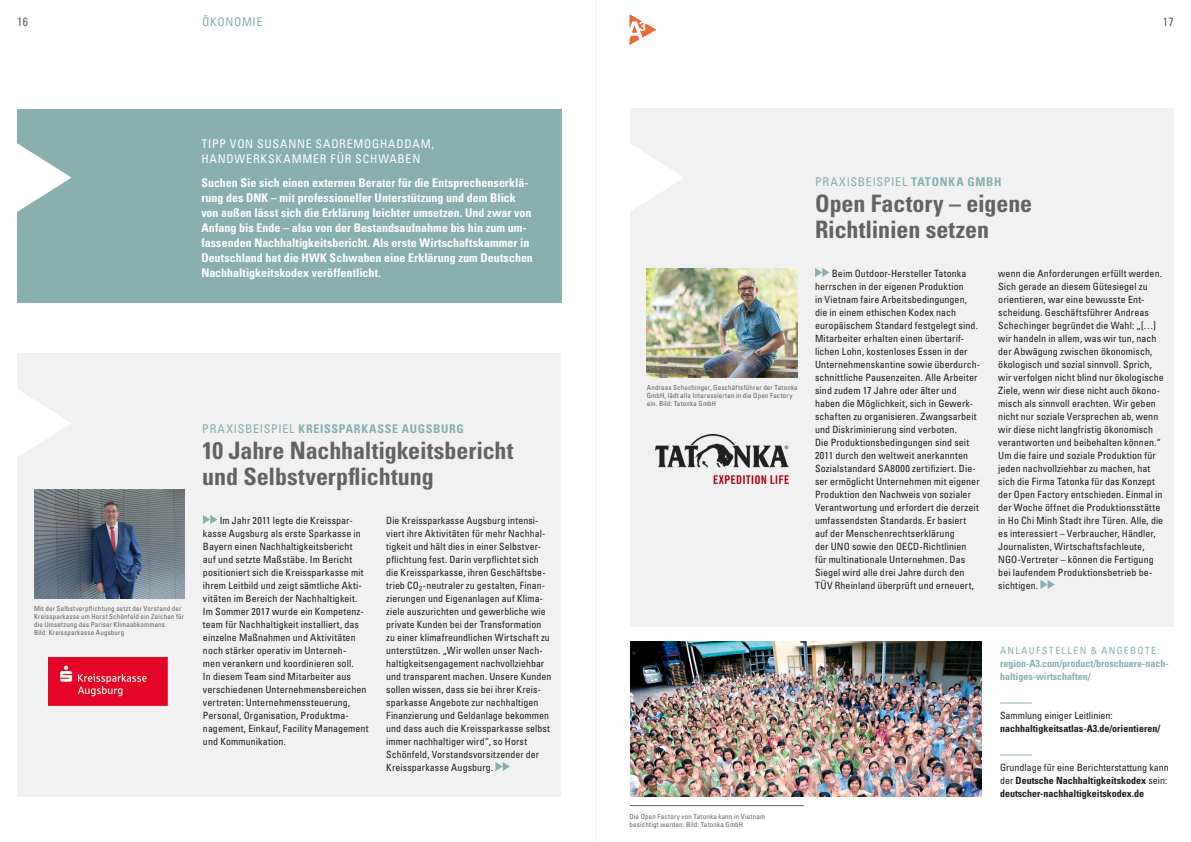
<style>
.page{position:relative;width:1191px;height:842px;background:#fff}
.page>*{position:absolute;margin:0;border:0;box-sizing:border-box;transform-origin:0 0}
.t1{font:700 condensed 24px/26px "Univers LT Std";letter-spacing:-.005em;color:#646363}
.Seite_Fliesstext{font:700 condensed 12px/15px "Univers LT Std";color:#fff}
.Überschrift{font:condensed 12px/15px "Univers LT Std";letter-spacing:.06em;color:#fff}
.t2{font:700 condensed 12px "Univers LT Std";letter-spacing:.055em;color:#87b0af}
.t3{font:condensed 12px "Univers LT Std";letter-spacing:.05em;color:#87b0af}
.t4{font:condensed 12px "Univers LT Std";color:#646363}
.Seite_Fliesstext_Unt{font:condensed 10px/13px "Univers LT Std";letter-spacing:.01em;color:#1d1d1b}
.Seite_Text_Angebote{font:700 condensed 10px/13px "Univers LT Std";color:#1d1d1b}
.t5{font:700 condensed 10px/13px "Univers LT Std";color:#87b0af}
.t6{font:condensed 10px "Univers LT Std";letter-spacing:.13em;color:#87b0af}
.t7{font:condensed 7px/8px "Univers LT Std";letter-spacing:.025em;color:#646363}
.s1{font-weight:700}
.s2{font-weight:400}
</style>
<div class="page">
<svg style="left:629px;top:14px;width:27px;height:31px"></svg>
<img style="left:630px;top:641px;width:351px;height:156px">
<div style="left:17px;top:110px;width:544px;height:193px;background:#87b0af"></div>
<div style="left:17px;top:354px;width:544px;height:443px;background:#f1f1f1"></div>
<svg style="left:17px;top:389px;width:54px;height:68px"></svg>
<svg style="left:17px;top:143px;width:55px;height:69px"></svg>
<img style="left:34px;top:489px;width:150px;height:110px">
<svg style="left:203px;top:515px;width:14px;height:9px"></svg>
<svg style="left:495px;top:762px;width:15px;height:9px"></svg>
<img style="left:48px;top:658px;width:119px;height:47px">
<hr style="left:1000px;top:702px;width:32px;height:1px;background:#87b0af">
<hr style="left:1000px;top:754px;width:32px;height:1px;background:#87b0af">
<div style="left:630px;top:108px;width:544px;height:519px;background:#f1f1f1"></div>
<svg style="left:630px;top:144px;width:54px;height:67px"></svg>
<img style="left:647px;top:269px;width:150px;height:109px">
<svg style="left:815px;top:268px;width:14px;height:9px"></svg>
<svg style="left:1040px;top:580px;width:14px;height:9px"></svg>
<img style="left:655px;top:435px;width:133px;height:49px">
<hr style="left:630px;top:805px;width:174px;height:1px;background:#646363">
<hr style="left:595px;top:0;width:1px;height:842px;background:#f1f1f1">
<p class="t4" style="left:17px;top:14px;width:13px">16</p>
<p class="t3" style="left:202px;top:14px;width:62px">ÖKONOMIE</p>
<p class="t4" style="left:1162px;top:14px;width:13px">17</p>
<p class="t7" style="left:34px;top:604px;width:152px">Mit der Selbstverpflichtung setzt der Vorstand der<br>Kreissparkasse um Horst Schönfeld ein Zeichen für die Umsetzung des Pariser Klimaabkommens.</p>
<p class="t7" style="left:34px;top:628px;width:92px">Bild: Kreissparkasse Augsburg</p>
<p class="Überschrift" style="left:201px;top:136px;width:234px">TIPP VON SUSANNE SADREMOGHADDAM,<br>HANDWERKSKAMMER FÜR SCHWABEN</p>
<p class="Seite_Fliesstext" style="left:201px;top:175px;width:333px">Suchen Sie sich einen externen Berater für die Entsprechenserklä&shy;rung des DNK – mit professioneller Unterstützung und dem Blick von außen lässt sich die Erklärung leichter umsetzen. Und zwar von Anfang bis Ende – also von der Bestandsaufnahme bis hin zum um&shy;fassenden Nachhaltigkeitsbericht. Als erste Wirtschaftskammer in Deutschland hat die HWK Schwaben eine Erklärung zum Deutschen Nachhaltigkeitskodex veröffentlicht.</p>
<p class="t3" style="left:815px;top:174px;width:188px">PRAXISBEISPIEL <span class="s1">TATONKA GMBH</span></p>
<p class="t1" style="left:815px;top:190px;width:219px">Open Factory – eigene</p>
<p class="t1" style="left:815px;top:216px;width:175px">Richtlinien setzen</p>
<p class="Seite_Fliesstext_Unt" style="left:815px;top:267px;width:167px;text-indent:17px">Beim Outdoor-Hersteller Tatonka herrschen in der eigenen Produktion<br>in Vietnam faire Arbeitsbedingungen, die in einem ethischen Kodex nach europäischem Standard festgelegt sind.<br>Mitarbeiter erhalten einen übertarif&shy;lichen Lohn, kostenloses Essen in der Unternehmenskantine sowie überdurch&shy;schnittliche Pausenzeiten. Alle Arbeiter sind zudem 17 Jahre oder älter und haben die Möglichkeit, sich in Gewerk&shy;schaften zu organisieren. Zwangsarbeit und Diskriminierung sind verboten.</p>
<p class="Seite_Fliesstext_Unt" style="left:815px;top:436px;width:166px">Die Produktionsbedingungen sind seit 2011 durch den weltweit anerkannten Sozialstandard SA8000 zertifiziert. Die&shy;ser ermöglicht Unternehmen mit eigener Produktion den Nachweis von sozialer Verantwortung und erfordert die derzeit umfassendsten Standards. Er basiert auf der Menschenrechtserklärung<br>der UNO sowie den OECD-Richtlinien für multinationale Unternehmen. Das Siegel wird alle drei Jahre durch den TÜV Rheinland überprüft und erneuert,</p>
<p class="Seite_Fliesstext_Unt" style="left:998px;top:267px;width:167px">wenn die Anforderungen erfüllt werden.<br>Sich gerade an diesem Gütesiegel zu orientieren, war eine bewusste Ent&shy;scheidung. Geschäftsführer Andreas Schechinger begründet die Wahl: „[…] wir handeln in allem, was wir tun, nach der Abwägung zwischen ökonomisch, ökologisch und sozial sinnvoll. Sprich, wir verfolgen nicht blind nur ökologische Ziele, wenn wir diese nicht auch ökono&shy;misch als sinnvoll erachten. Wir geben nicht nur soziale Versprechen ab, wenn wir diese nicht langfristig ökonomisch verantworten und beibehalten können.“ Um die faire und soziale Produktion für jeden nachvollziehbar zu machen, hat sich die Firma Tatonka für das Konzept der Open Factory entschieden. Einmal in der Woche öffnet die Produktionsstätte in Ho Chi Minh Stadt ihre Türen. Alle, die es interessiert – Verbraucher, Händler, Journalisten, Wirtschaftsfachleute, NGO-Vertreter – können die Fertigung bei laufendem Produktionsbetrieb be&shy;sichtigen.</p>
<p class="t7" style="left:647px;top:383px;width:152px">Andreas Schechinger, Geschäftsführer der Tatonka<br>GmbH, lädt alle Interessierten in die Open Factory ein. Bild: Tatonka GmbH</p>
<p class="t2" style="left:202px;top:421px;width:263px"><span class="s2">PRAXISBEISPIEL</span> KREISSPARKASSE AUGSBURG</p>
<p class="t1" style="left:202px;top:437px;width:313px">10 Jahre Nachhaltigkeitsbericht und Selbstverpflichtung</p>
<p class="Seite_Fliesstext_Unt" style="left:203px;top:514px;width:167px;text-indent:17px">Im Jahr 2011 legte die Kreisspar&shy;kasse Augsburg als erste Sparkasse in Bayern einen Nachhaltigkeitsbericht<br>auf und setzte Maßstäbe. Im Bericht positioniert sich die Kreissparkasse mit ihrem Leitbild und zeigt sämtliche Akti&shy;vitäten im Bereich der Nachhaltigkeit.<br>Im Sommer 2017 wurde ein Kompetenz&shy;team für Nachhaltigkeit installiert, das einzelne Maßnahmen und Aktivitäten noch stärker operativ im Unterneh-<br>men verankern und koordinieren soll.<br>In diesem Team sind Mitarbeiter aus verschiedenen Unternehmensbereichen vertreten: Unternehmenssteuerung, Personal, Organisation, Produktma&shy;nagement, Einkauf, Facility Management und Kommunikation.</p>
<p class="Seite_Fliesstext_Unt" style="left:386px;top:514px;width:167px">Die Kreissparkasse Augsburg intensi&shy;viert ihre Aktivitäten für mehr Nachhal&shy;tigkeit und hält dies in einer Selbstver&shy;pflichtung fest. Darin verpflichtet sich die Kreissparkasse, ihren Geschäftsbe&shy;trieb CO<sub>2</sub>-neutraler zu gestalten, Finan&shy;zierungen und Eigenanlagen auf Klima&shy;ziele auszurichten und gewerbliche wie private Kunden bei der Transformation zu einer klimafreundlichen Wirtschaft zu unterstützen. „Wir wollen unser Nach&shy;haltigkeitsengagement nachvollziehbar und transparent machen. Unsere Kunden sollen wissen, dass sie bei ihrer Kreis&shy;sparkasse Angebote zur nachhaltigen Finanzierung und Geldanlage bekommen und dass auch die Kreissparkasse selbst immer nachhaltiger wird“, so Horst Schönfeld, Vorstandsvorsitzender der Kreissparkasse Augsburg.</p>
<p class="t6" style="left:1000px;top:644px;width:161px">ANLAUFSTELLEN &amp; ANGEBOTE:</p>
<p class="t5" style="left:1000px;top:657px;width:170px">region-A3.com/product/broschuere-nach&shy;haltiges-wirtschaften/</p>
<p class="Seite_Text_Angebote" style="left:1000px;top:709px;width:162px"><span class="s2">Sammlung einiger Leitlinien: </span>nachhaltigkeitsatlas-A3.de/orientieren/</p>
<p class="Seite_Text_Angebote" style="left:1000px;top:761px;width:170px"><span class="s2">Grundlage für eine Berichterstattung kann der</span> Deutsche Nachhaltigkeitskodex <span class="s2">sein: </span>deutscher-nachhaltigkeitskodex.de</p>
<p class="t7" style="left:629px;top:812px;width:137px">Die Open Factory von Tatonka kann in Vietnam besichtigt werden. Bild: Tatonka GmbH</p>
</div>
